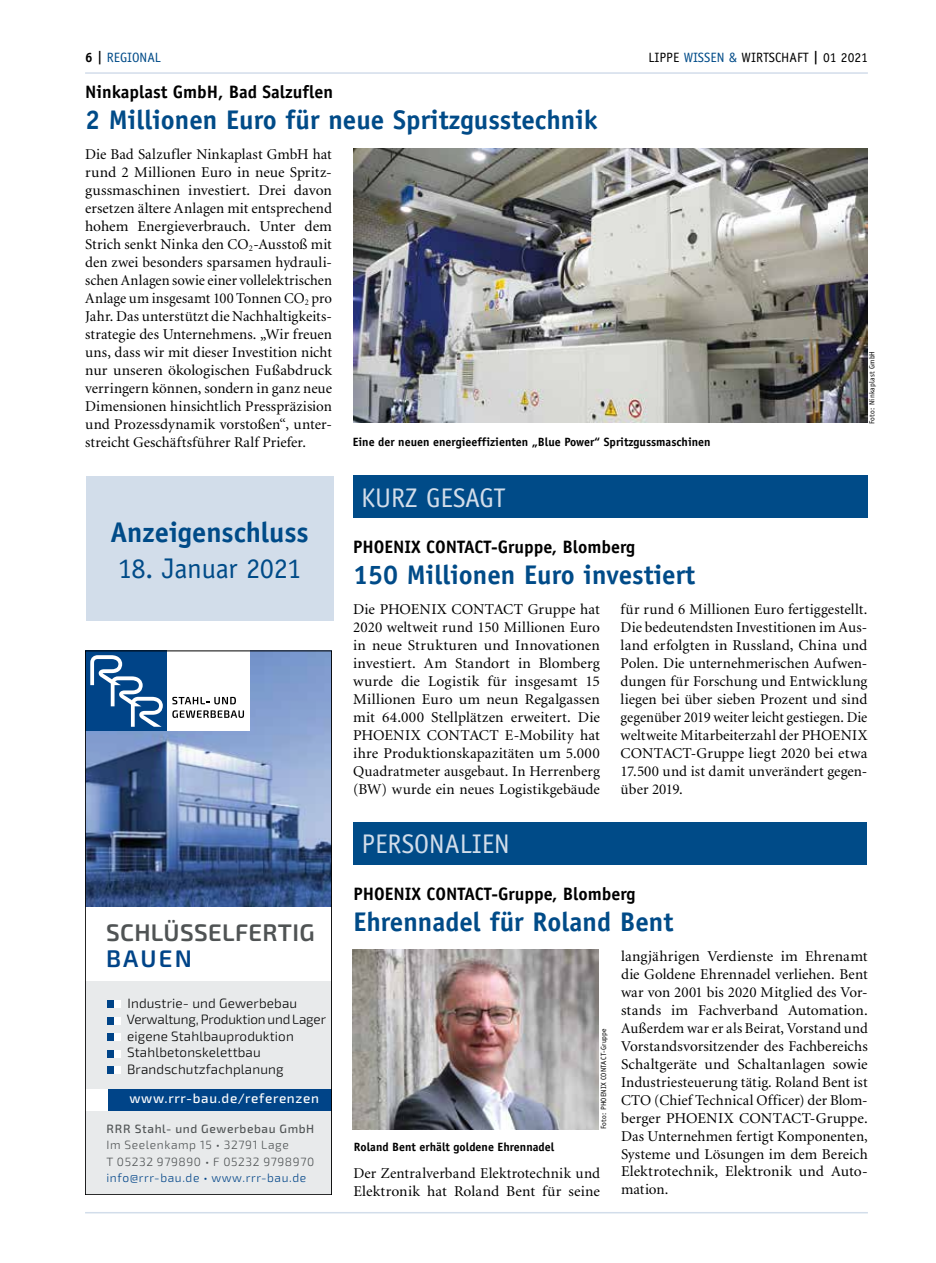
<style>
.page{position:relative;width:936px;height:1263px;background:#fff}
.page>*{position:absolute;margin:0;border:0;box-sizing:border-box;transform-origin:0 0}
.t1{font:700 28.5px "Officina Sans";letter-spacing:-.005em;color:#004b88}
.t2{font:28.5px "Officina Sans";letter-spacing:-.015em;color:#004b88}
.t3{font:700 27px "Officina Sans";color:#004b88}
.t4{font:27px "Officina Sans";color:#d2ddea}
.t5{font:600 24px "Exo 2.0";letter-spacing:.015em;color:#4f5354}
.t6{font:600 24px "Exo 2.0";letter-spacing:.09em;color:#048}
.t7{font:700 18px "Officina Sans";color:#000}
.t8{font:15px/18px "Minion";letter-spacing:.005em;color:#000;text-align:justify}
.t9{font:300 13.5px/16.5px "Exo 2.0";letter-spacing:.01em;color:#000}
.t10{font:13.5px "Officina Sans";color:#000}
.t11{font:500 13.5px "Exo 2.0";letter-spacing:.05em;color:#fff}
.t12{font:13.5px "Officina Sans";color:#004b88}
.t13{font:700 12px "Officina Sans";color:#000}
.t14{font:300 12px/16.5px "Exo 2.0";letter-spacing:.05em;color:#4f5354}
.t15{font:300 12px "Exo 2.0";letter-spacing:.05em;color:#048}
.t16{font:500 12px "Exo 2.0";letter-spacing:.05em;color:#4f5354}
.t17{font:7.5px "Officina Sans";letter-spacing:.025em;color:#000}
.s1{font-weight:700;color:#000}
.s2{color:#004b88}
.s3{font-weight:700}
</style>
<div class="page">
<hr style="left:85px;top:72px;width:782px;height:2px;background:#d2ddea">
<hr style="left:85px;top:1212px;width:782px;height:1px;background:#d2ddea">
<div style="left:352px;top:475px;width:515px;height:43px;background:#004b88"></div>
<img style="left:352px;top:949px;width:247px;height:180px">
<div style="left:353px;top:822px;width:513px;height:42px;background:#004b88"></div>
<img style="left:87px;top:653px;width:243px;height:254px">
<div style="left:85px;top:981px;width:247px;height:214px;background:#e8eaeb"></div>
<div style="left:107px;top:1001px;width:7px;height:7px;background:#048"></div>
<div style="left:114px;top:1001px;width:7px;height:7px;background:#fff"></div>
<div style="left:107px;top:1017px;width:7px;height:7px;background:#048"></div>
<div style="left:114px;top:1017px;width:7px;height:7px;background:#fff"></div>
<div style="left:107px;top:1034px;width:7px;height:7px;background:#048"></div>
<div style="left:114px;top:1034px;width:7px;height:7px;background:#fff"></div>
<div style="left:107px;top:1050px;width:7px;height:7px;background:#048"></div>
<div style="left:114px;top:1050px;width:7px;height:7px;background:#fff"></div>
<div style="left:107px;top:1067px;width:7px;height:7px;background:#048"></div>
<div style="left:114px;top:1067px;width:7px;height:7px;background:#fff"></div>
<div style="left:107px;top:1089px;width:225px;height:22px;background:#048"></div>
<div style="left:85px;top:1089px;width:22px;height:22px;background:#fff"></div>
<div style="left:85px;top:651px;width:82px;height:80px;background:#048"></div>
<div style="left:167px;top:651px;width:82px;height:80px;background:#fff"></div>
<svg style="left:90px;top:655px;width:73px;height:72px"></svg>
<svg style="left:172px;top:697px;width:64px;height:7px"></svg>
<svg style="left:172px;top:710px;width:72px;height:8px"></svg>
<div style="left:85px;top:651px;width:247px;height:544px;border:1px solid #000"></div>
<div style="left:86px;top:476px;width:247px;height:145px;background:#d2ddea"></div>
<img style="left:353px;top:149px;width:514px;height:273px">
<p class="t12" style="left:85px;top:49px;width:77px"><span class="s1">6 |</span> REGIONAL</p>
<p class="t10" style="left:648px;top:49px;width:221px">LIPPE <span class="s2">WISSEN &amp;</span> WIRTSCHAFT <span class="s3">|</span> 01 2021</p>
<p class="t7" style="left:85px;top:81px;width:249px">Ninkaplast GmbH, Bad Salzuflen</p>
<h2 class="t3" style="left:85px;top:103px;width:514px">2 Millionen Euro für neue Spritzgusstechnik</h2>
<p class="t8" style="left:85px;top:146px;width:248px">Die Bad Salzufler Ninkaplast GmbH hat rund 2 Millionen Euro in neue Spritz&shy;gussmaschinen investiert. Drei davon ersetzen ältere Anlagen mit entsprechend hohem Energieverbrauch. Unter dem Strich senkt Ninka den CO<sub>2</sub>-Ausstoß mit den zwei besonders sparsamen hydrauli&shy;schen Anlagen sowie einer vollelektrischen Anlage um insgesamt 100 Tonnen CO<sub>2</sub> pro Jahr. Das unterstützt die Nachhaltigkeits&shy;strategie des Unternehmens. „Wir freuen uns, dass wir mit dieser Investition nicht nur unseren ökologischen Fußabdruck verringern können, sondern in ganz neue Dimensionen hinsichtlich Presspräzision und Prozessdynamik vorstoßen“, unter&shy;streicht Geschäftsführer Ralf Priefer.</p>
<p class="t13" style="left:353px;top:435px;width:359px">Eine der neuen energieeffizienten „Blue Power“ Spritzgussmaschinen</p>
<h2 class="t4" style="left:361px;top:482px;width:146px">KURZ GESAGT</h2>
<p class="t17" style="left:867px;top:424px;width:75px;rotate:-90deg">Foto: Ninkaplast GmbH</p>
<h1 class="t1" style="left:110px;top:514px;width:200px">Anzeigenschluss</h1>
<h1 class="t2" style="left:118px;top:551px;width:185px">18. Januar 2021</h1>
<h3 class="t5" style="left:106px;top:918px;width:210px">SCHLÜSSELFERTIG</h3>
<h3 class="t6" style="left:106px;top:944px;width:87px">BAUEN</h3>
<p class="t9" style="left:127px;top:995px;width:201px">Industrie- und Gewerbebau<br>Verwaltung, Produktion und Lager eigene Stahlbauproduktion<br>Stahlbetonskelettbau<br>Brandschutzfachplanung</p>
<p class="t11" style="left:129px;top:1090px;width:191px">www.rrr-bau.de/referenzen</p>
<p class="t16" style="left:106px;top:1121px;width:209px">RRR Stahl- und Gewerbebau GmbH</p>
<p class="t14" style="left:106px;top:1137px;width:209px">Im Seelenkamp 15 • 32791 Lage<br>T 05232 979890 • F 05232 9798970</p>
<p class="t15" style="left:106px;top:1171px;width:201px">info@rrr-bau.de • www.rrr-bau.de</p>
<p class="t7" style="left:353px;top:536px;width:284px">PHOENIX CONTACT-Gruppe, Blomberg</p>
<h2 class="t3" style="left:353px;top:558px;width:343px">150 Millionen Euro investiert</h2>
<p class="t8" style="left:620px;top:601px;width:248px">für rund 6 Millionen Euro fertiggestellt.<br>Die bedeutendsten Investitionen im Aus&shy;land erfolgten in Russland, China und Polen. Die unternehmerischen Aufwen&shy;dungen für Forschung und Entwicklung liegen bei über sieben Prozent und sind gegenüber 2019 weiter leicht gestiegen. Die weltweite Mitarbeiterzahl der PHOENIX CONTACT-Gruppe liegt 2020 bei etwa 17.500 und ist damit unverändert gegen&shy;über 2019.</p>
<p class="t8" style="left:353px;top:601px;width:248px">Die PHOENIX CONTACT Gruppe hat 2020 weltweit rund 150 Millionen Euro in neue Strukturen und Innovationen investiert. Am Standort in Blomberg wurde die Logistik für insgesamt 15<br>Millionen Euro um neun Regalgassen mit 64.000 Stellplätzen erweitert. Die PHOENIX CONTACT E-Mobility hat ihre Produktionskapazitäten um 5.000<br>Quadratmeter ausgebaut. In Herrenberg (BW) wurde ein neues Logistikgebäude</p>
<h2 class="t4" style="left:361px;top:828px;width:150px">PERSONALIEN</h2>
<p class="t7" style="left:353px;top:882px;width:284px">PHOENIX CONTACT-Gruppe, Blomberg</p>
<h2 class="t3" style="left:353px;top:905px;width:321px">Ehrennadel für Roland Bent</h2>
<p class="t13" style="left:354px;top:1140px;width:202px">Roland Bent erhält goldene Ehrennadel</p>
<p class="t17" style="left:599px;top:1129px;width:102px;rotate:-90deg">Foto: PHOENIX CONTACT-Gruppe</p>
<p class="t8" style="left:353px;top:1164px;width:248px">Der Zentralverband Elektrotechnik und<br>Elektronik hat Roland Bent für seine</p>
<p class="t8" style="left:621px;top:947px;width:248px;text-align:left">langjährigen Verdienste im Ehrenamt die Goldene Ehrennadel verliehen. Bent war von 2001 bis 2020 Mitglied des Vor&shy;stands im Fachverband Automation.<br>Außerdem war er als Beirat, Vorstand und Vorstandsvorsitzender des Fachbereichs Schaltgeräte und Schaltanlagen sowie Industriesteuerung tätig. Roland Bent ist CTO (Chief Technical Officer) der Blom&shy;berger PHOENIX CONTACT-Gruppe.<br>Das Unternehmen fertigt Komponenten, Systeme und Lösungen im dem Bereich Elektrotechnik, Elektronik und Auto&shy;mation.</p>
</div>
